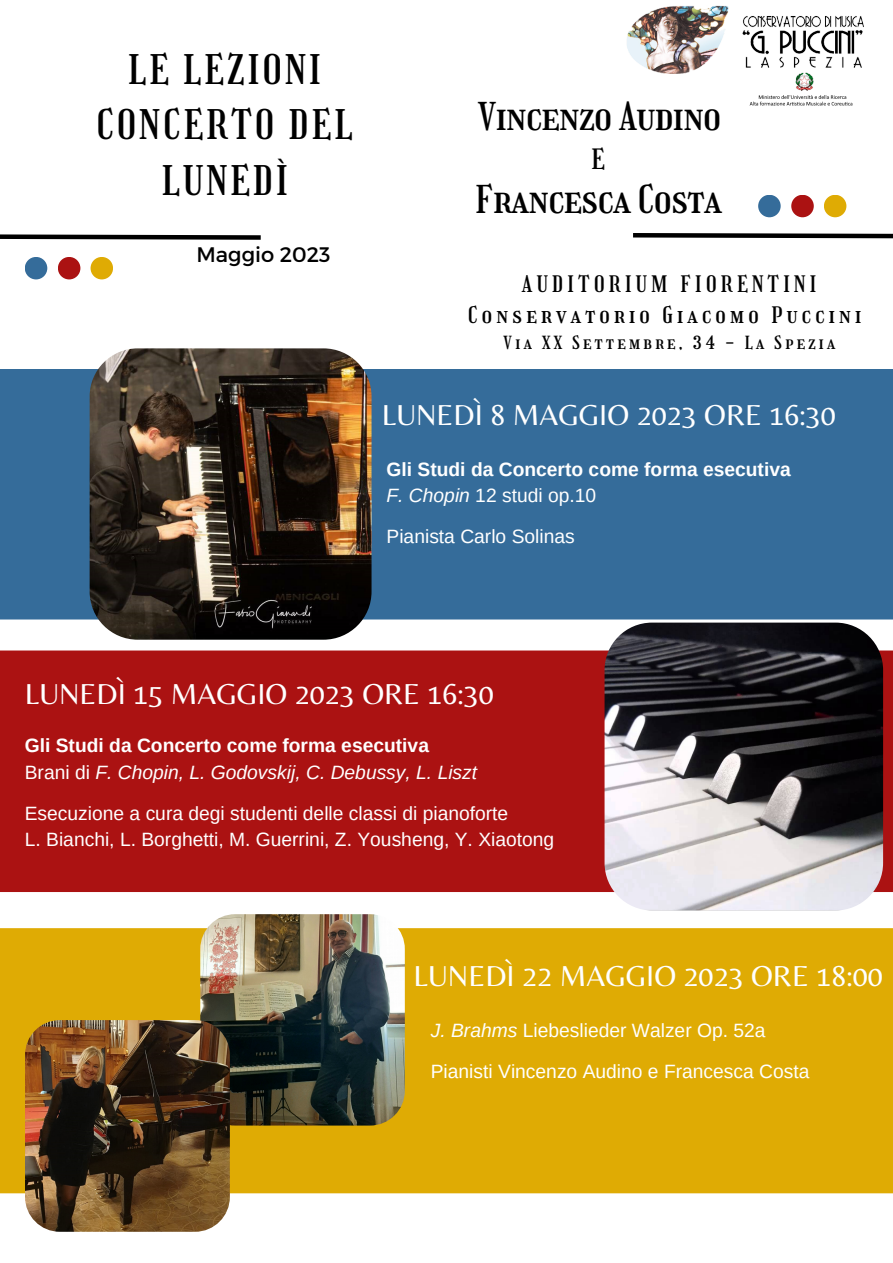
<style>
.page{position:relative;width:893px;height:1263px;background:#fff}
.page>*{position:absolute;margin:0;border:0;box-sizing:border-box;transform-origin:0 0}
.t1{font:39.9px/55.7px "Girassol";letter-spacing:.085em;color:#000;text-align:center}
.t2{font:37.5px "Girassol";color:#000}
.t3{font:30px "Belleza";color:#fff}
.t4{font:27.38px "Girassol";color:#000}
.t5{font:22.2px "Girassol";letter-spacing:.19em;color:#000}
.t6{font:21px "Montserrat";color:#000}
.t7{font:19.27px "Arimo";color:#fff}
.t8{font:700 19.27px "Arimo";color:#fff}
.t9{font:italic 19.27px "Arimo";color:#fff}
.t10{font:17.7px "Girassol";letter-spacing:.19em;color:#000}
.s1{font-style:italic}
.s2{font-style:normal}
</style>
<div class="page">
<svg style="left:0;top:234px;width:261px;height:6px;background:#3f3f3f"></svg>
<svg style="left:633px;top:233px;width:260px;height:6px;background:#3f3f3f"></svg>
<div style="left:0;top:369px;width:893px;height:250px;background:#356c9a"></div>
<img style="left:90px;top:348px;width:281px;height:292px;border-radius:48px">
<div style="left:758px;top:195px;width:22px;height:22px;background:#356c9a;border-radius:50%"></div>
<div style="left:791px;top:195px;width:23px;height:22px;background:#ab1212;border-radius:50%"></div>
<div style="left:824px;top:195px;width:22px;height:22px;background:#dfab04;border-radius:50%"></div>
<div style="left:0;top:928px;width:893px;height:265px;background:#dfab04"></div>
<img style="left:200px;top:914px;width:205px;height:211px;border-radius:35px">
<div style="left:25px;top:257px;width:22px;height:22px;background:#356c9a;border-radius:50%"></div>
<div style="left:58px;top:257px;width:22px;height:22px;background:#ab1212;border-radius:50%"></div>
<div style="left:91px;top:257px;width:22px;height:22px;background:#dfab04;border-radius:50%"></div>
<div style="left:0;top:650px;width:893px;height:242px;background:#ab1212"></div>
<img style="left:604px;top:623px;width:279px;height:287px;border-radius:47px">
<img style="left:627px;top:5px;width:237px;height:101px">
<img style="left:25px;top:1020px;width:205px;height:212px;border-radius:35px">
<p class="t1" style="left:97px;top:42px;width:257px">LE LEZIONI<br>CONCERTO DEL<br>LUNEDÌ</p>
<p class="t6" style="left:196px;top:241px;width:135px">Maggio 2023</p>
<p class="t2" style="left:478px;top:94px;width:244px">Vincenzo Audino</p>
<p class="t4" style="left:591px;top:143px;width:15px">E</p>
<p class="t2" style="left:475px;top:178px;width:248px">Francesca Costa</p>
<p class="t5" style="left:522px;top:271px;width:296px">AUDITORIUM FIORENTINI</p>
<p class="t5" style="left:468px;top:302px;width:395px">Conservatorio Giacomo Puccini</p>
<p class="t10" style="left:503px;top:333px;width:333px">Via XX Settembre, 34 - La Spezia</p>
<p class="t3" style="left:382px;top:397px;width:456px">LUNEDÌ 8 MAGGIO 2023 ORE 16:30</p>
<p class="t8" style="left:386px;top:458px;width:406px">Gli Studi da Concerto come forma esecutiva</p>
<p class="t7" style="left:386px;top:485px;width:211px"><span class="s1">F. Chopin</span> 12 studi op.10</p>
<p class="t7" style="left:386px;top:526px;width:190px">Pianista Carlo Solinas</p>
<p class="t3" style="left:25px;top:676px;width:471px">LUNEDÌ 15 MAGGIO 2023 ORE 16:30</p>
<p class="t8" style="left:25px;top:735px;width:406px">Gli Studi da Concerto come forma esecutiva</p>
<p class="t9" style="left:25px;top:761px;width:454px"><span class="s2">Brani di</span> F. Chopin, L. Godovskij, C. Debussy, L. Liszt</p>
<p class="t7" style="left:25px;top:802px;width:485px">Esecuzione a cura degi studenti delle classi di pianoforte</p>
<p class="t7" style="left:25px;top:829px;width:531px">L. Bianchi, L. Borghetti, M. Guerrini, Z. Yousheng, Y. Xiaotong</p>
<p class="t3" style="left:414px;top:958px;width:471px">LUNEDÌ 22 MAGGIO 2023 ORE 18:00</p>
<p class="t7" style="left:431px;top:1020px;width:336px"><span class="s1">J. Brahms</span> Liebeslieder Walzer Op. 52a</p>
<p class="t7" style="left:431px;top:1061px;width:380px">Pianisti Vincenzo Audino e Francesca Costa</p>
</div>
